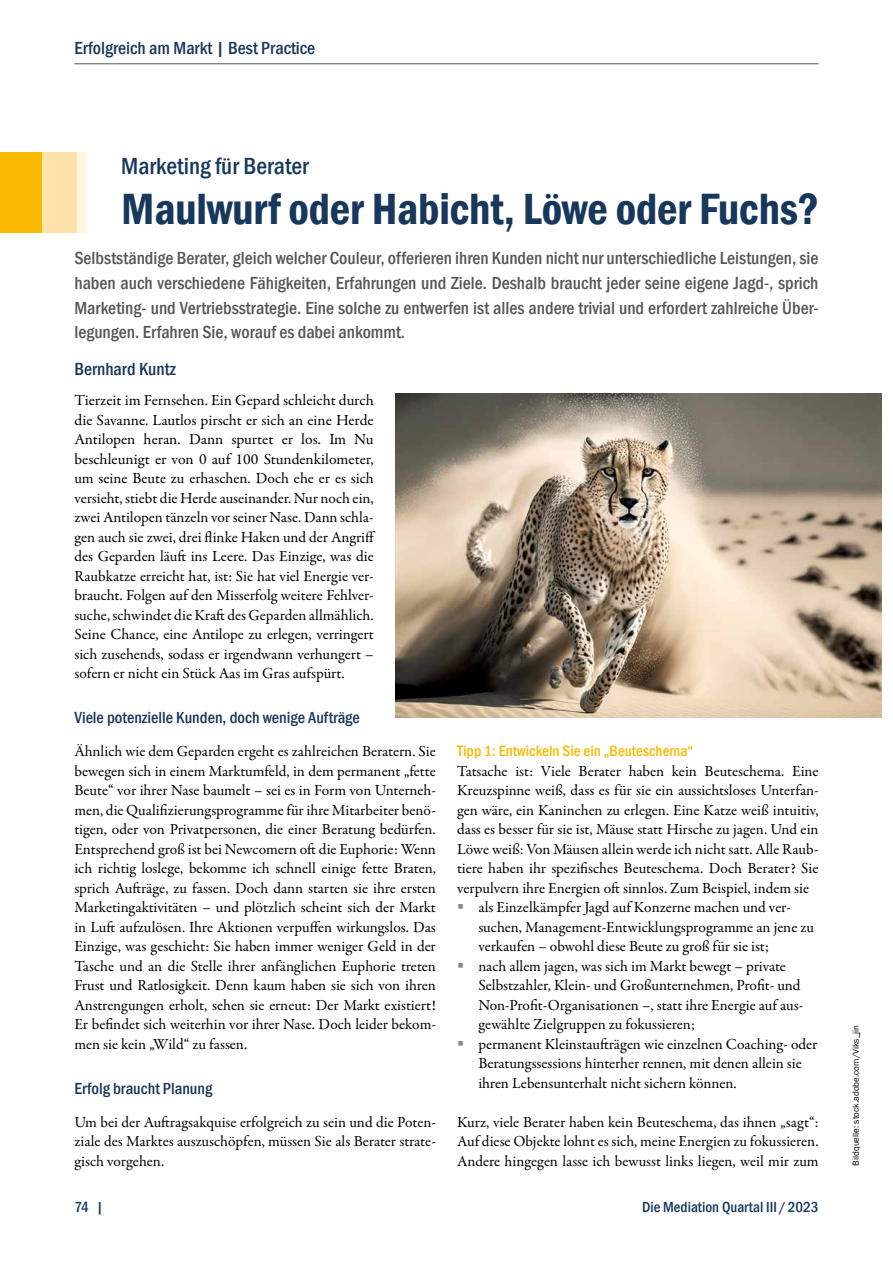
<style>
.page{position:relative;width:893px;height:1263px;background:#fff}
.page>*{position:absolute;margin:0;border:0;box-sizing:border-box;transform-origin:0 0}
.t1{font:600 condensed 45px "Franklin Gothic";letter-spacing:-.005em;color:#17375c}
.t2{font:500 condensed 24px "Franklin Gothic";color:#17375c}
.t3{font:500 condensed 18px/24.8px "Franklin Gothic";color:#565655;text-align:justify}
.t4{font:500 condensed 18px "Franklin Gothic";color:#17375c}
.t5{font:500 condensed 16.5px "Franklin Gothic";color:#17375c}
.t6{font:15.45px/19.5px "Garamond Premr Pro";color:#000;text-align:justify}
.t7{font:500 condensed 15.45px "Franklin Gothic";color:#fbb900}
.t8{font:500 condensed 15px "Franklin Gothic";color:#17375c}
.t9{font:9px "Franklin Gothic";color:#000}
</style>
<div class="page">
<hr style="left:74px;top:63px;width:745px;height:1px;background:#565655">
<div style="left:75px;top:152px;width:12px;height:81px;background:#fff5e0"></div>
<div style="left:0;top:152px;width:77px;height:81px;background:#ffe3aa"></div>
<div style="left:0;top:152px;width:42px;height:81px;background:#fbb900"></div>
<img style="left:395px;top:393px;width:487px;height:324px">
<p class="t4" style="left:74px;top:36px;width:242px">Erfolgreich am Markt | Best Practice</p>
<h2 class="t2" style="left:121px;top:150px;width:189px">Marketing für Berater</h2>
<h1 class="t1" style="left:121px;top:179px;width:699px">Maulwurf oder Habicht, Löwe oder Fuchs?</h1>
<p class="t3" style="left:74px;top:246px;width:746px">Selbstständige Berater, gleich welcher Couleur, offerieren ihren Kunden nicht nur unterschiedliche Leistungen, sie haben auch verschiedene Fähigkeiten, Erfahrungen und Ziele. Deshalb braucht jeder seine eigene Jagd-, sprich Marketing- und Vertriebsstrategie. Eine solche zu entwerfen ist alles andere trivial und erfordert zahlreiche Über&shy;legungen. Erfahren Sie, worauf es dabei ankommt.</p>
<p class="t4" style="left:74px;top:357px;width:103px">Bernhard Kuntz</p>
<p class="t6" style="left:74px;top:391px;width:303px">Tierzeit im Fernsehen. Ein Gepard schleicht durch die Savanne. Lautlos pirscht er sich an eine Herde Antilopen heran. Dann spurtet er los. Im Nu beschleunigt er von 0 auf 100 Stundenkilometer, um seine Beute zu erhaschen. Doch ehe er es sich versieht, stiebt die Herde auseinander. Nur noch ein, zwei Antilopen tänzeln vor seiner Nase. Dann schla&shy;gen auch sie zwei, drei flinke Haken und der Angriff des Geparden läuft ins Leere. Das Einzige, was die Raubkatze erreicht hat, ist: Sie hat viel Energie ver&shy;braucht. Folgen auf den Misserfolg weitere Fehlver&shy;suche, schwindet die Kraft des Geparden allmählich.<br>Seine Chance, eine Antilope zu erlegen, verringert sich zusehends, sodass er irgendwann verhungert – sofern er nicht ein Stück Aas im Gras aufspürt.</p>
<p class="t5" style="left:74px;top:707px;width:287px">Viele potenzielle Kunden, doch wenige Aufträge</p>
<p class="t6" style="left:74px;top:742px;width:363px">Ähnlich wie dem Geparden ergeht es zahlreichen Beratern. Sie bewegen sich in einem Marktumfeld, in dem permanent „fette Beute“ vor ihrer Nase baumelt – sei es in Form von Unterneh&shy;men, die Qualifizierungsprogramme für ihre Mitarbeiter benö&shy;tigen, oder von Privatpersonen, die einer Beratung bedürfen.<br>Entsprechend groß ist bei Newcomern oft die Euphorie: Wenn ich richtig loslege, bekomme ich schnell einige fette Braten, sprich Aufträge, zu fassen. Doch dann starten sie ihre ersten Marketingaktivitäten – und plötzlich scheint sich der Markt in Luft aufzulösen. Ihre Aktionen verpuffen wirkungslos. Das Einzige, was geschieht: Sie haben immer weniger Geld in der Tasche und an die Stelle ihrer anfänglichen Euphorie treten Frust und Ratlosigkeit. Denn kaum haben sie sich von ihren Anstrengungen erholt, sehen sie erneut: Der Markt existiert!<br>Er befindet sich weiterhin vor ihrer Nase. Doch leider bekom&shy;men sie kein „Wild“ zu fassen.</p>
<p class="t5" style="left:74px;top:1077px;width:139px">Erfolg braucht Planung</p>
<p class="t6" style="left:74px;top:1112px;width:363px">Um bei der Auftragsakquise erfolgreich zu sein und die Poten&shy;ziale des Marktes auszuschöpfen, müssen Sie als Berater strate&shy;gisch vorgehen.</p>
<p class="t7" style="left:457px;top:741px;width:238px">Tipp 1: Entwickeln Sie ein „Beuteschema“</p>
<p class="t6" style="left:457px;top:761px;width:363px">Tatsache ist: Viele Berater haben kein Beuteschema. Eine</p>
<p class="t6" style="left:457px;top:781px;width:363px">Kreuzspinne weiß, dass es für sie ein aussichtsloses Unterfan-</p>
<p class="t6" style="left:457px;top:800px;width:363px">gen wäre, ein Kaninchen zu erlegen. Eine Katze weiß intuitiv,</p>
<p class="t6" style="left:457px;top:820px;width:363px">dass es besser für sie ist, Mäuse statt Hirsche zu jagen. Und ein</p>
<p class="t6" style="left:457px;top:839px;width:363px">Löwe weiß: Von Mäusen allein werde ich nicht satt. Alle Raub-</p>
<p class="t6" style="left:457px;top:859px;width:363px">tiere haben ihr spezifisches Beuteschema. Doch Berater? Sie</p>
<p class="t6" style="left:457px;top:878px;width:353px">verpulvern ihre Energien oft sinnlos. Zum Beispiel, indem sie</p>
<p class="t6" style="left:478px;top:898px;width:314px">als Einzelkämpfer Jagd auf Konzerne machen und ver-</p>
<p class="t6" style="left:478px;top:917px;width:337px">suchen, Management-Entwicklungsprogramme an jene zu</p>
<p class="t6" style="left:478px;top:937px;width:292px">verkaufen – obwohl diese Beute zu groß für sie ist;</p>
<p class="t6" style="left:478px;top:956px;width:309px">nach allem jagen, was sich im Markt bewegt – private</p>
<p class="t6" style="left:478px;top:976px;width:324px">Selbstzahler, Klein- und Großunternehmen, Profit- und</p>
<p class="t6" style="left:478px;top:995px;width:326px">Non-Profit-Organisationen –, statt ihre Energie auf aus-</p>
<p class="t6" style="left:478px;top:1015px;width:218px">gewählte Zielgruppen zu fokussieren;</p>
<p class="t6" style="left:478px;top:1034px;width:341px">permanent Kleinstaufträgen wie einzelnen Coaching- oder</p>
<p class="t6" style="left:478px;top:1054px;width:325px">Beratungssessions hinterher rennen, mit denen allein sie</p>
<p class="t6" style="left:478px;top:1073px;width:260px">ihren Lebensunterhalt nicht sichern können.</p>
<p class="t6" style="left:457px;top:1112px;width:363px">Kurz, viele Berater haben kein Beuteschema, das ihnen „sagt“:<br>Auf diese Objekte lohnt es sich, meine Energien zu fokussieren.<br>Andere hingegen lasse ich bewusst links liegen, weil mir zum</p>
<p class="t8" style="left:74px;top:1197px;width:31px">74 |</p>
<p class="t8" style="left:642px;top:1197px;width:178px">Die Mediation Quartal III /2023</p>
<p class="t9" style="left:850px;top:1165px;width:142px;rotate:-90deg">Bildquelle: stock.adobe.com/Viks_jin</p>
</div>
